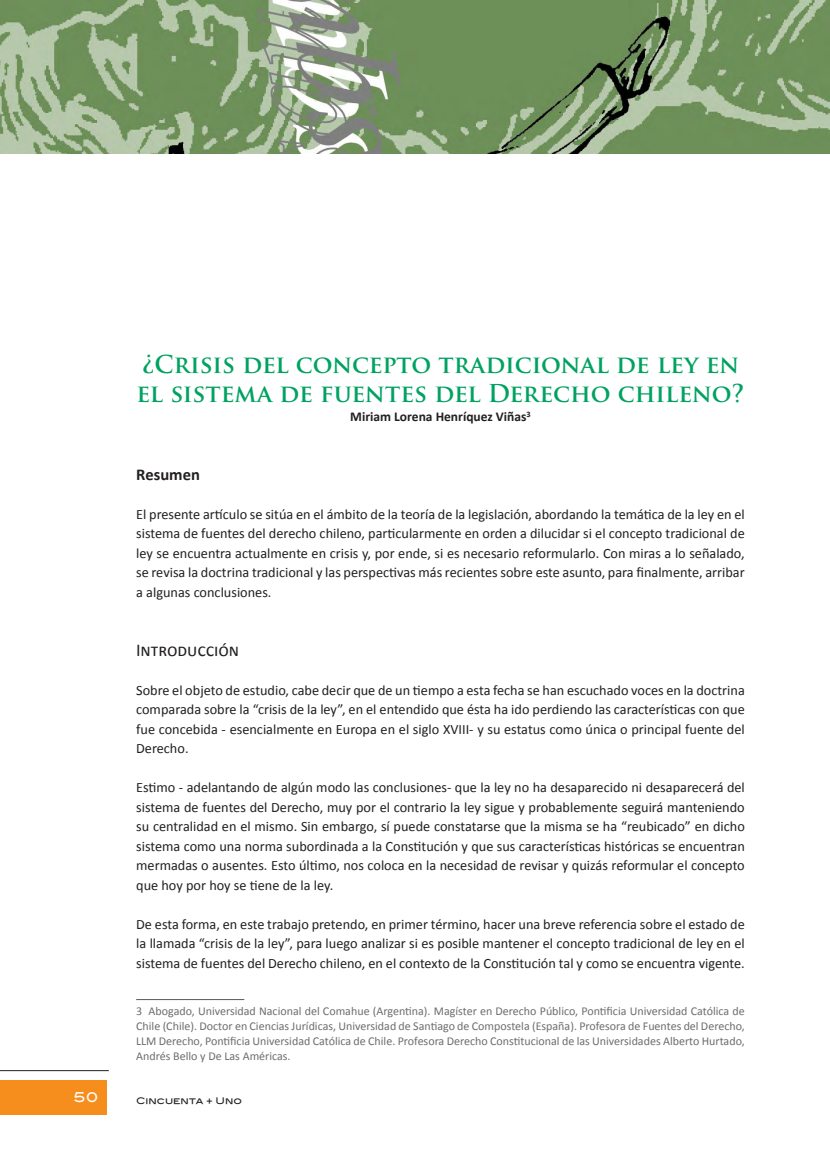
<style>
.page{position:relative;width:830px;height:1149px;background:#fff}
.page>*{position:absolute;margin:0;border:0;box-sizing:border-box;transform-origin:0 0}
.parrafo{font:700 24px/28.5px "Trajan Pro";color:#00a261}
.parrafo-2{font:18px "Calibri";letter-spacing:-.005em;color:#231f20}
.parrafo-3{font:700 16.5px "Calibri";color:#231f20}
.parrafo-4{font:14.25px/19.5px "Calibri";color:#231f20;text-align:justify}
.parrafo-5{font:700 13.5px "Calibri";color:#231f20}
.t1{font:13.5px "Blair Md ITCTT Medium";color:#fff}
.notas_al_pie{font:12px/15px "Calibri";color:#6c6d70;text-align:justify}
.t2{font:9px "Blair Md ITCTT Medium";color:#231f20}
</style>
<div class="page">
<hr style="left:0;top:1069px;width:109px;height:1px;background:#231f20">
<div style="left:0;top:1079px;width:106px;height:34px;background:#f68e1e"></div>
<hr style="left:136px;top:998px;width:108px;height:1px;background:#57585a">
<img style="left:0;top:0;width:829px;height:154px">
<p class="parrafo" style="left:136px;top:350px;width:609px">¿Crisis del concepto tradicional de ley en el sistema de fuentes del Derecho chileno?</p>
<p class="parrafo-5" style="left:350px;top:408px;width:182px">Miriam Lorena Henríquez Viñas<sup>3</sup></p>
<p class="parrafo-3" style="left:136px;top:463px;width:65px">Resumen</p>
<p class="parrafo-4" style="left:136px;top:504px;width:610px">El presente artículo se sitúa en el ámbito de la teoría de la legislación, abordando la temática de la ley en el sistema de fuentes del derecho chileno, particularmente en orden a dilucidar si el concepto tradicional de ley se encuentra actualmente en crisis y, por ende, si es necesario reformularlo. Con miras a lo señalado, se revisa la doctrina tradicional y las perspectivas más recientes sobre este asunto, para finalmente, arribar a algunas conclusiones.</p>
<p class="parrafo-2" style="left:136px;top:638px;width:104px">Introducción</p>
<p class="parrafo-4" style="left:136px;top:680px;width:610px">Sobre el objeto de estudio, cabe decir que de un tiempo a esta fecha se han escuchado voces en la doctrina comparada sobre la “crisis de la ley”, en el entendido que ésta ha ido perdiendo las características con que fue concebida - esencialmente en Europa en el siglo XVIII- y su estatus como única o principal fuente del Derecho.</p>
<p class="parrafo-4" style="left:136px;top:777px;width:610px">Estimo - adelantando de algún modo las conclusiones- que la ley no ha desaparecido ni desaparecerá del sistema de fuentes del Derecho, muy por el contrario la ley sigue y probablemente seguirá manteniendo su centralidad en el mismo. Sin embargo, sí puede constatarse que la misma se ha “reubicado” en dicho sistema como una norma subordinada a la Constitución y que sus características históricas se encuentran mermadas o ausentes. Esto último, nos coloca en la necesidad de revisar y quizás reformular el concepto que hoy por hoy se tiene de la ley.</p>
<p class="parrafo-4" style="left:136px;top:913px;width:610px">De esta forma, en este trabajo pretendo, en primer término, hacer una breve referencia sobre el estado de la llamada “crisis de la ley”, para luego analizar si es posible mantener el concepto tradicional de ley en el sistema de fuentes del Derecho chileno, en el contexto de la Constitución tal y como se encuentra vigente.</p>
<p class="notas_al_pie" style="left:136px;top:1002px;width:610px">3 Abogado, Universidad Nacional del Comahue (Argentina). Magíster en Derecho Público, Pontificia Universidad Católica de Chile (Chile). Doctor en Ciencias Jurídicas, Universidad de Santiago de Compostela (España). Profesora de Fuentes del Derecho, LLM Derecho, Pontificia Universidad Católica de Chile. Profesora Derecho Constitucional de las Universidades Alberto Hurtado, Andrés Bello y De Las Américas.</p>
<p class="t1" style="left:74px;top:1085px;width:26px">50</p>
<p class="t2" style="left:136px;top:1092px;width:107px">Cincuenta + Uno</p>
</div>
